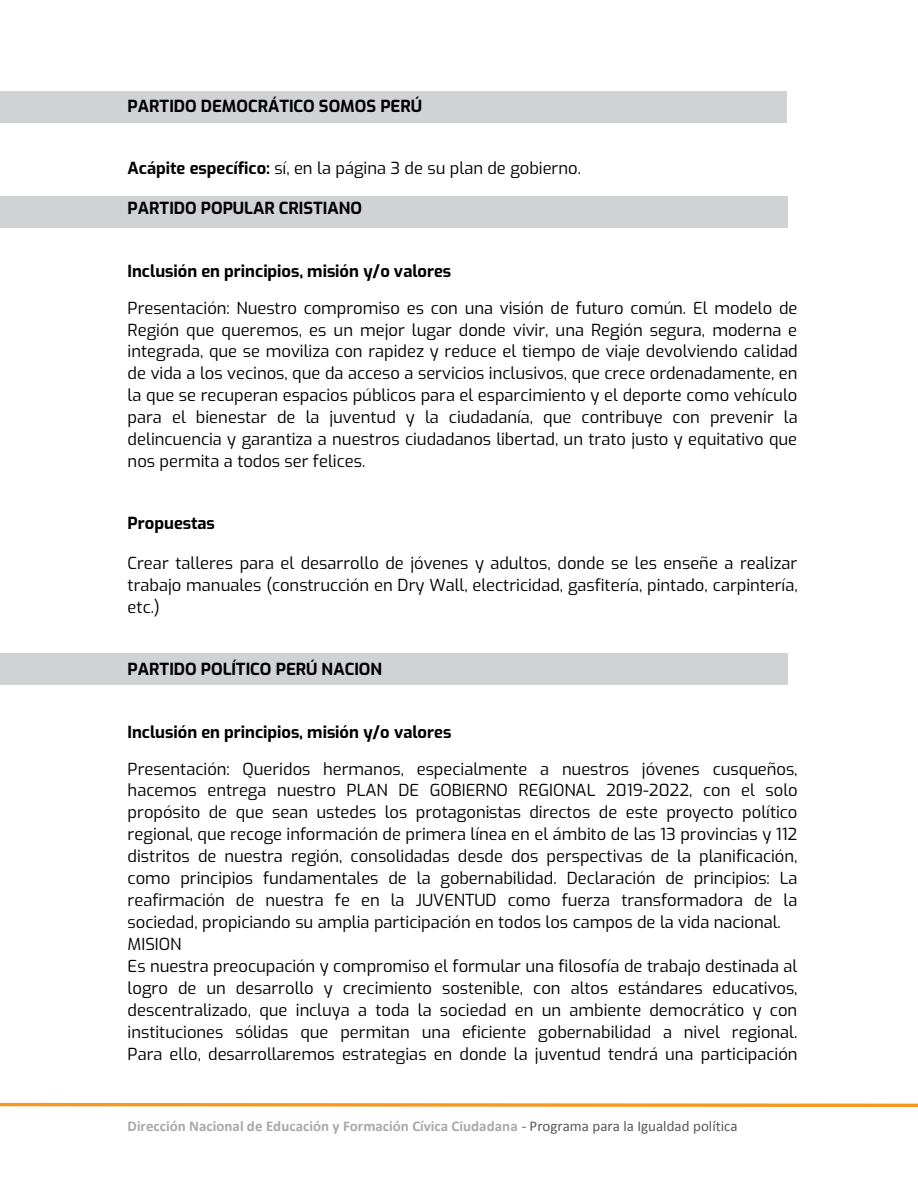
<style>
.page{position:relative;width:918px;height:1188px;background:#fff}
.page>*{position:absolute;margin:0;border:0;box-sizing:border-box;transform-origin:0 0}
.t1{font:16.5px/21.9px "Exo";color:#000;text-align:justify}
.t2{font:700 16.5px "Exo";color:#000}
.t3{font:700 15px "Calibri";letter-spacing:.005em;color:#a8a9ae}
.s1{font-weight:700}
.s2{font-weight:400;color:#57585a}
</style>
<div class="page">
<svg style="left:0;top:1102px;width:918px;height:5px"></svg>
<div style="left:0;top:91px;width:787px;height:31px;background:#d1d2d4"></div>
<div style="left:0;top:196px;width:788px;height:32px;background:#d1d2d4"></div>
<div style="left:0;top:653px;width:788px;height:32px;background:#d1d2d4"></div>
<p class="t2" style="left:128px;top:94px;width:296px">PARTIDO DEMOCRÁTICO SOMOS PERÚ</p>
<p class="t1" style="left:128px;top:157px;width:455px"><span class="s1">Acápite específico:</span> sí, en la página 3 de su plan de gobierno.</p>
<p class="t2" style="left:128px;top:196px;width:236px">PARTIDO POPULAR CRISTIANO</p>
<p class="t2" style="left:128px;top:258px;width:325px">Inclusión en principios, misión y/o valores</p>
<p class="t1" style="left:128px;top:296px;width:672px">Presentación: Nuestro compromiso es con una visión de futuro común. El modelo de Región que queremos, es un mejor lugar donde vivir, una Región segura, moderna e integrada, que se moviliza con rapidez y reduce el tiempo de viaje devolviendo calidad de vida a los vecinos, que da acceso a servicios inclusivos, que crece ordenadamente, en la que se recuperan espacios públicos para el esparcimiento y el deporte como vehículo para el bienestar de la juventud y la ciudadanía, que contribuye con prevenir la delincuencia y garantiza a nuestros ciudadanos libertad, un trato justo y equitativo que nos permita a todos ser felices.</p>
<p class="t2" style="left:128px;top:511px;width:89px">Propuestas</p>
<p class="t1" style="left:128px;top:552px;width:672px">Crear talleres para el desarrollo de jóvenes y adultos, donde se les enseñe a realizar trabajo manuales (construcción en Dry Wall, electricidad, gasfitería, pintado, carpintería, etc.)</p>
<p class="t2" style="left:128px;top:657px;width:256px">PARTIDO POLÍTICO PERÚ NACION</p>
<p class="t2" style="left:128px;top:719px;width:325px">Inclusión en principios, misión y/o valores</p>
<p class="t1" style="left:128px;top:757px;width:671px;text-align:left">Presentación: Queridos hermanos, especialmente a nuestros jóvenes cusqueños, hacemos entrega nuestro PLAN DE GOBIERNO REGIONAL 2019-2022, con el solo propósito de que sean ustedes los protagonistas directos de este proyecto político regional, que recoge información de primera línea en el ámbito de las 13 provincias y 112 distritos de nuestra región, consolidadas desde dos perspectivas de la planificación, como principios fundamentales de la gobernabilidad. Declaración de principios: La reafirmación de nuestra fe en la JUVENTUD como fuerza transformadora de la sociedad, propiciando su amplia participación en todos los campos de la vida nacional.<br>MISION<br>Es nuestra preocupación y compromiso el formular una filosofía de trabajo destinada al logro de un desarrollo y crecimiento sostenible, con altos estándares educativos, descentralizado, que incluya a toda la sociedad en un ambiente democrático y con instituciones sólidas que permitan una eficiente gobernabilidad a nivel regional.<br>Para ello, desarrollaremos estrategias en donde la juventud tendrá una participación</p>
<p class="t3" style="left:128px;top:1116px;width:612px">Dirección Nacional de Educación y Formación Cívica Ciudadana <span class="s2">- Programa para la Igualdad política</span></p>
</div>
